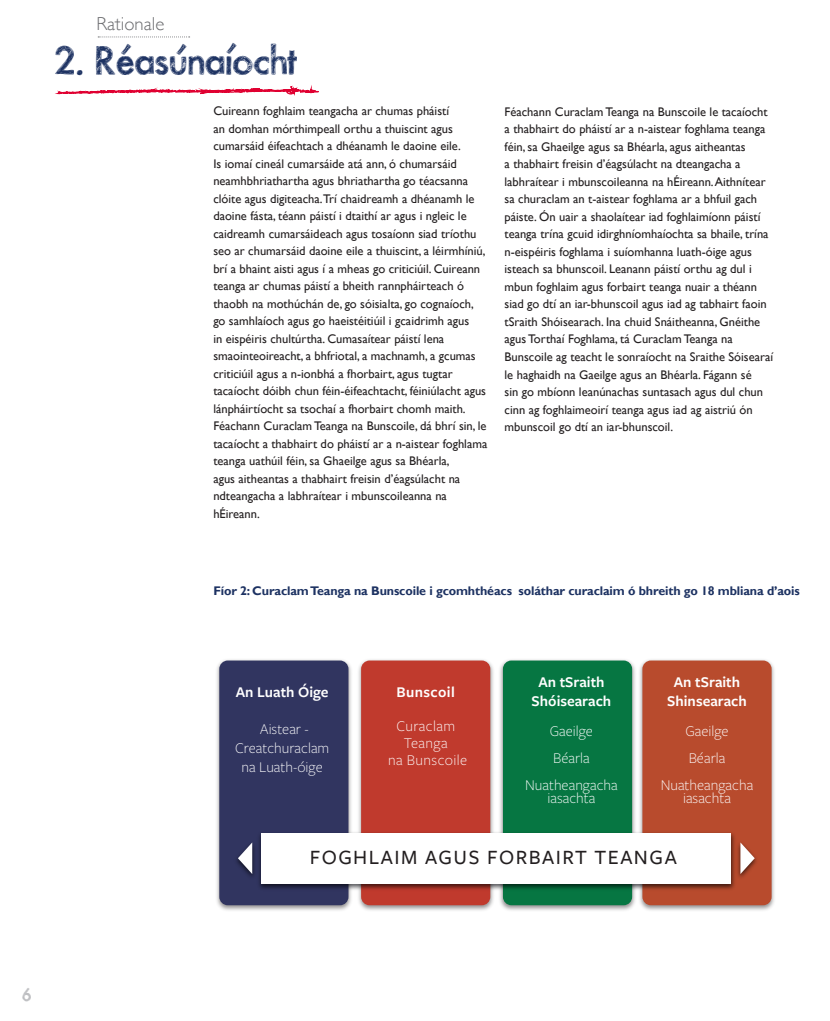
<style>
.page{position:relative;width:830px;height:1021px;background:#fff}
.page>*{position:absolute;margin:0;border:0;box-sizing:border-box;transform-origin:0 0}
.Beginning_of_section{font:37.5px "Sketchy";color:#1d3262}
.t1{font:500 21.12px "Freight Sans Pro";letter-spacing:.07em;color:#231f20}
.Beginning_of_section-2{font:300 18.75px "Gill Sans";color:#6c6d70}
.t2{font:17.5px "Sketchy";color:#bcbdc0}
.t3{font:300 15.5px/26.8px "Freight Sans Pro";color:#fff;text-align:center}
.t4{font:600 15.5px/18.5px "Freight Sans Pro";color:#fff;text-align:center}
.t5{font:300 15.5px/16.9px "Freight Sans Pro";letter-spacing:.025em;color:#fff;text-align:center}
.t6{font:600 15.5px/33.8px "Freight Sans Pro";letter-spacing:.025em;color:#fff}
.Body_Copy{font:12.5px/17.5px "Gill Sans";color:#231f20}
.Table_heading{font:700 12.5px "Gill Sans";letter-spacing:-.01em;color:#1d3262}
.s1{font-weight:300}
</style>
<div class="page">
<img style="left:216px;top:659px;width:420px;height:252px">
<div style="left:502px;top:660px;width:129px;height:245px;background:#067642;border-radius:8px"></div>
<div style="left:219px;top:660px;width:129px;height:245px;background:#313560;border-radius:8px"></div>
<div style="left:361px;top:660px;width:129px;height:245px;background:#c03a2d;border-radius:8px"></div>
<img style="left:639px;top:659px;width:136px;height:252px">
<div style="left:642px;top:660px;width:129px;height:245px;background:#b84b2d;border-radius:8px"></div>
<img style="left:259px;top:829px;width:476px;height:63px">
<div style="left:261px;top:833px;width:470px;height:51px;background:#fff"></div>
<img style="left:734px;top:838px;width:23px;height:44px">
<svg style="left:740px;top:842px;width:14px;height:32px"></svg>
<img style="left:236px;top:842px;width:19px;height:35px">
<svg style="left:238px;top:842px;width:14px;height:32px"></svg>
<svg style="left:55px;top:36px;width:264px;height:60px"></svg>
<p class="Beginning_of_section-2" style="left:96px;top:9px;width:69px">Rationale</p>
<p class="Beginning_of_section" style="left:55px;top:39px;width:244px">2. Reasunaiocht</p>
<p class="Body_Copy" style="left:213px;top:102px;width:275px">Cuireann foghlaim teangacha ar chumas pháistí<br>an domhan mórthimpeall orthu a thuiscint agus cumarsáid éifeachtach a dhéanamh le daoine eile.<br>Is iomaí cineál cumarsáide atá ann, ó chumarsáid neamhbhriathartha agus bhriathartha go téacsanna clóite agus digiteacha.Trí chaidreamh a dhéanamh le daoine fásta, téann páistí i dtaithí ar agus i ngleic le caidreamh cumarsáideach agus tosaíonn siad tríothu seo ar chumarsáid daoine eile a thuiscint, a léirmhíniú, brí a bhaint aisti agus í a mheas go criticiúil. Cuireann teanga ar chumas páistí a bheith rannpháirteach ó thaobh na mothúchán de, go sóisialta, go cognaíoch, go samhlaíoch agus go haeistéitiúil i gcaidrimh agus<br>in eispéiris chultúrtha. Cumasaítear páistí lena smaointeoireacht, a bhfriotal, a machnamh, a gcumas criticiúil agus a n-ionbhá a fhorbairt, agus tugtar tacaíocht dóibh chun féin-éifeachtacht, féiniúlacht agus lánpháirtíocht sa tsochaí a fhorbairt chomh maith.<br>Féachann Curaclam Teanga na Bunscoile, dá bhrí sin, le tacaíocht a thabhairt do pháistí ar a n-aistear foghlama teanga uathúil féin, sa Ghaeilge agus sa Bhéarla,<br>agus aitheantas a thabhairt freisin d’éagsúlacht na ndteangacha a labhraítear i mbunscoileanna na hÉireann.</p>
<p class="Body_Copy" style="left:504px;top:103px;width:270px">Féachann Curaclam Teanga na Bunscoile le tacaíocht a thabhairt do pháistí ar a n-aistear foghlama teanga féin, sa Ghaeilge agus sa Bhéarla, agus aitheantas<br>a thabhairt freisin d’éagsúlacht na dteangacha a labhraítear i mbunscoileanna na hÉireann. Aithnítear sa churaclam an t-aistear foghlama ar a bhfuil gach páiste. Ón uair a shaolaítear iad foghlaimíonn páistí teanga trína gcuid idirghníomhaíochta sa bhaile, trína n-eispéiris foghlama i suíomhanna luath-óige agus isteach sa bhunscoil. Leanann páistí orthu ag dul i mbun foghlaim agus forbairt teanga nuair a théann siad go dtí an iar-bhunscoil agus iad ag tabhairt faoin tSraith Shóisearach. Ina chuid Snáitheanna, Gnéithe agus Torthaí Foghlama, tá Curaclam Teanga na Bunscoile ag teacht le sonraíocht na Sraithe Sóisearaí le haghaidh na Gaeilge agus an Bhéarla. Fágann sé<br>sin go mbíonn leanúnachas suntasach agus dul chun cinn ag foghlaimeoirí teanga agus iad ag aistriú ón mbunscoil go dtí an iar-bhunscoil.</p>
<p class="Table_heading" style="left:213px;top:583px;width:587px">Fíor 2: Curaclam Teanga na Bunscoile i gcomhthéacs soláthar curaclaim ó bhreith go 18 mbliana d’aois</p>
<p class="t4" style="left:236px;top:682px;width:94px">An Luath Óige</p>
<p class="t3" style="left:235px;top:719px;width:96px;line-height:18.5px">Aistear -<br>Creatchuraclam na Luath-óige</p>
<p class="t6" style="left:396px;top:674px;width:60px">Bunscoil<br><span class="s1">Curaclam</span></p>
<p class="t5" style="left:388px;top:733px;width:81px">Teanga<br>na Bunscoile</p>
<p class="t4" style="left:531px;top:672px;width:81px">An tSraith<br>Shóisearach</p>
<p class="t3" style="left:525px;top:717px;width:94px">Gaeilge<br>Béarla<br>Nuatheangacha</p>
<p class="t3" style="left:547px;top:783px;width:49px">iasachta</p>
<p class="t4" style="left:667px;top:672px;width:81px">An tSraith<br>Shinsearach</p>
<p class="t3" style="left:660px;top:717px;width:94px">Gaeilge<br>Béarla<br>Nuatheangacha</p>
<p class="t3" style="left:682px;top:783px;width:49px">iasachta</p>
<p class="t1" style="left:310px;top:843px;width:368px">FOGHLAIM AGUS FORBAIRT TEANGA</p>
<h3 class="t2" style="left:22px;top:985px;width:11px">6</h3>
</div>
